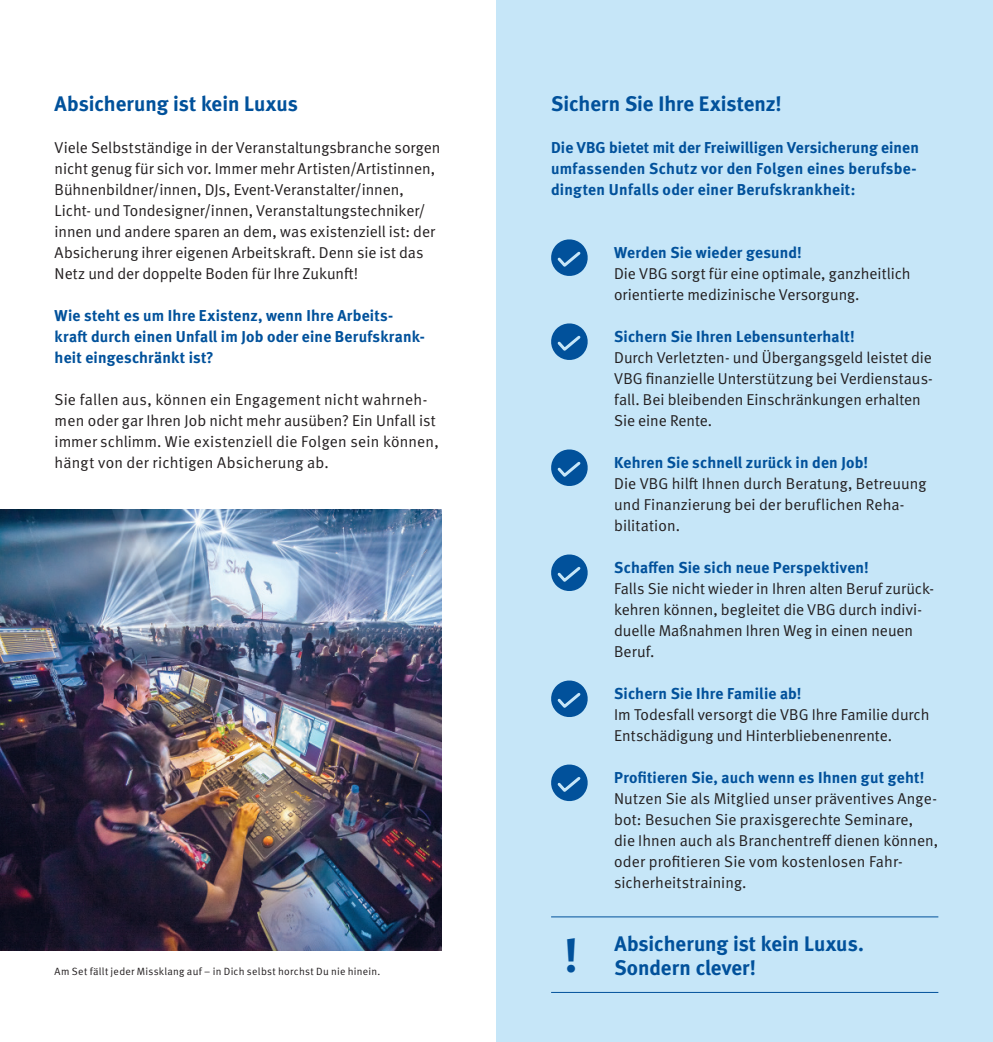
<style>
.page{position:relative;width:993px;height:1042px;background:#fff}
.page>*{position:absolute;margin:0;border:0;box-sizing:border-box;transform-origin:0 0}
.t1{font:700 47.6px "DGUV Meta";color:#01519b}
.t2{font:700 21px "DGUV Meta";color:#01519b}
.t3{font:15.75px/21px "DGUV Meta";color:#231f20}
.t4{font:700 15.75px/21px "DGUV Meta";letter-spacing:.015em;color:#01519b}
.t5{font:10.5px "DGUV Meta";letter-spacing:.025em;color:#231f20}
</style>
<div class="page">
<div style="left:496px;top:0;width:496px;height:1042px;background:#c6e6f8"></div>
<hr style="left:551px;top:916px;width:387px;height:1px;background:#01519b">
<hr style="left:551px;top:992px;width:387px;height:1px;background:#01519b">
<svg style="left:551px;top:239px;width:37px;height:37px"></svg>
<svg style="left:551px;top:323px;width:37px;height:37px"></svg>
<svg style="left:551px;top:449px;width:37px;height:37px"></svg>
<svg style="left:551px;top:554px;width:37px;height:37px"></svg>
<svg style="left:551px;top:680px;width:37px;height:37px"></svg>
<svg style="left:551px;top:764px;width:37px;height:37px"></svg>
<img style="left:0;top:510px;width:441px;height:441px">
<h2 class="t2" style="left:55px;top:91px;width:245px">Absicherung ist kein Luxus</h2>
<p class="t3" style="left:55px;top:137px;width:387px">Viele Selbstständige in der Veranstaltungsbranche sorgen nicht genug für sich vor. Immer mehr Artisten/Artistinnen, Bühnenbildner/innen, DJs, Event-Veranstalter/innen, Licht- und Tondesigner/innen, Veranstaltungstechniker/ innen und andere sparen an dem, was existenziell ist: der Absicherung ihrer eigenen Arbeitskraft. Denn sie ist das Netz und der doppelte Boden für Ihre Zukunft!</p>
<p class="t4" style="left:55px;top:305px;width:371px">Wie steht es um Ihre Existenz, wenn Ihre Arbeits&shy;kraft durch einen Unfall im Job oder eine Berufskrank&shy;heit eingeschränkt ist?</p>
<p class="t3" style="left:55px;top:389px;width:385px">Sie fallen aus, können ein Engagement nicht wahrneh&shy;men oder gar Ihren Job nicht mehr ausüben? Ein Unfall ist immer schlimm. Wie existenziell die Folgen sein können, hängt von der richtigen Absicherung ab.</p>
<p class="t5" style="left:55px;top:966px;width:327px">Am Set fällt jeder Missklang auf – in Dich selbst horchst Du nie hinein.</p>
<h2 class="t2" style="left:551px;top:91px;width:232px">Sichern Sie Ihre Existenz!</h2>
<p class="t4" style="left:551px;top:137px;width:369px">Die VBG bietet mit der Freiwilligen Versicherung einen umfassenden Schutz vor den Folgen eines berufsbe&shy;dingten Unfalls oder einer Berufskrankheit:</p>
<h1 class="t1" style="left:564px;top:927px;width:16px">!</h1>
<p class="t4" style="left:614px;top:242px;width:189px">Werden Sie wieder gesund!</p>
<p class="t3" style="left:614px;top:263px;width:298px">Die VBG sorgt für eine optimale, ganzheitlich orientierte medizinische Versorgung.</p>
<p class="t4" style="left:614px;top:326px;width:242px">Sichern Sie Ihren Lebensunterhalt!</p>
<p class="t3" style="left:614px;top:347px;width:320px">Durch Verletzten- und Übergangsgeld leistet die VBG finanzielle Unterstützung bei Verdienstaus&shy;fall. Bei bleibenden Einschränkungen erhalten Sie eine Rente.</p>
<p class="t4" style="left:614px;top:452px;width:255px">Kehren Sie schnell zurück in den Job!</p>
<p class="t3" style="left:614px;top:473px;width:313px">Die VBG hilft Ihnen durch Beratung, Betreuung und Finanzierung bei der beruflichen Reha&shy;bilitation.</p>
<p class="t4" style="left:614px;top:557px;width:256px">Schaffen Sie sich neue Perspektiven!</p>
<p class="t3" style="left:614px;top:578px;width:321px">Falls Sie nicht wieder in Ihren alten Beruf zurück&shy;kehren können, begleitet die VBG durch indivi&shy;duelle Maßnahmen Ihren Weg in einen neuen Beruf.</p>
<p class="t4" style="left:614px;top:683px;width:189px">Sichern Sie Ihre Familie ab!</p>
<p class="t3" style="left:614px;top:704px;width:317px">Im Todesfall versorgt die VBG Ihre Familie durch<br>Entschädigung und Hinterbliebenenrente.</p>
<p class="t4" style="left:614px;top:767px;width:311px">Profitieren Sie, auch wenn es Ihnen gut geht!</p>
<p class="t3" style="left:614px;top:788px;width:325px">Nutzen Sie als Mitglied unser präventives Ange&shy;bot: Besuchen Sie praxisgerechte Seminare,<br>die Ihnen auch als Branchentreff dienen können, oder profitieren Sie vom kostenlosen Fahr&shy;sicherheitstraining.</p>
<h2 class="t2" style="left:614px;top:931px;width:251px">Absicherung ist kein Luxus.</h2>
<h2 class="t2" style="left:614px;top:955px;width:143px">Sondern clever!</h2>
</div>
